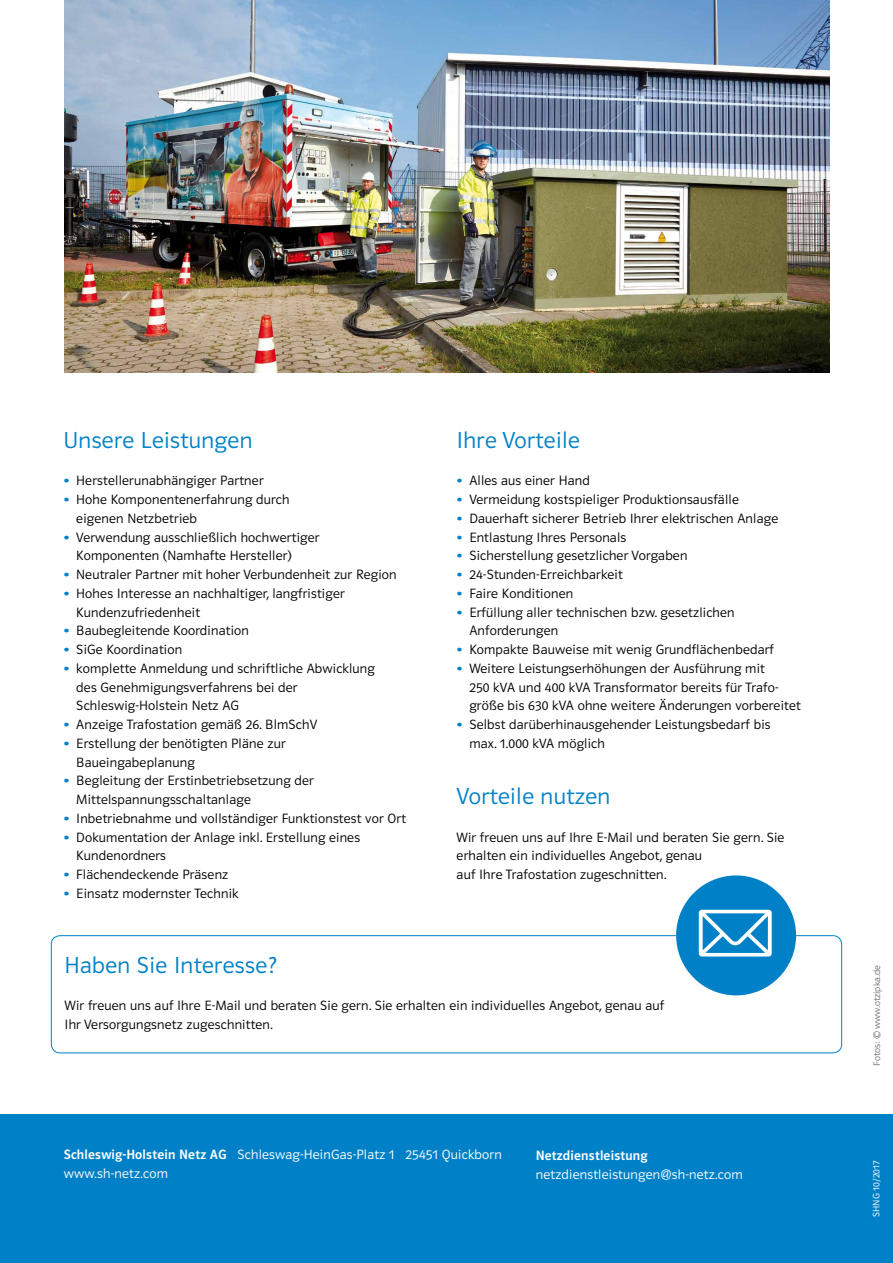
<style>
.page{position:relative;width:893px;height:1263px;background:#fff}
.page>*{position:absolute;margin:0;border:0;box-sizing:border-box;transform-origin:0 0}
.t1{font:24px "Polo 22 K Leicht";letter-spacing:.015em;color:#0081c7}
.t2{font:13.95px/18.8px "Polo 11 K Leicht";letter-spacing:.015em;color:#000}
.t3{font:13.95px/18.8px "Polo 11 K Leicht";letter-spacing:.015em;color:#fff}
.t4{font:13.95px "Polo 11 K Krftg";letter-spacing:.015em;color:#fff}
.t5{font:9.75px "Polo 11 K Leicht";letter-spacing:.005em;color:#707172}
.t6{font:9.75px "Polo 11 K Leicht";letter-spacing:.015em;color:#fff}
.s1{font-family:"Polo 11 K Hfett";color:#0081c7}
.s2{font-family:"Polo 11 K Krftg"}
</style>
<div class="page">
<img style="left:65px;top:0;width:764px;height:373px">
<div style="left:0;top:1114px;width:893px;height:149px;background:#0081c7"></div>
<div style="left:51px;top:935px;width:791px;height:118px;border:1px solid #0081c7;border-radius:9px"></div>
<div style="left:676px;top:875px;width:120px;height:120px;background:#0081c7;border-radius:50%"></div>
<svg style="left:699px;top:910px;width:73px;height:46px"></svg>
<h1 class="t1" style="left:64px;top:427px;width:190px">Unsere Leistungen</h1>
<p class="t2" style="left:64px;top:471px;width:202px"><span class="s1">•</span> Herstellerunabhängiger Partner</p>
<p class="t2" style="left:76px;top:490px;width:215px;text-indent:-13px"><span class="s1">•</span> Hohe Komponentenerfahrung durch eigenen Netzbetrieb</p>
<p class="t2" style="left:76px;top:528px;width:245px;text-indent:-13px"><span class="s1">•</span> Verwendung ausschließlich hochwertiger<br>Komponenten (Namhafte Hersteller)</p>
<p class="t2" style="left:64px;top:565px;width:334px"><span class="s1">•</span> Neutraler Partner mit hoher Verbundenheit zur Region</p>
<p class="t2" style="left:76px;top:584px;width:270px;text-indent:-13px"><span class="s1">•</span> Hohes Interesse an nachhaltiger, langfristiger<br>Kundenzufriedenheit</p>
<p class="t2" style="left:64px;top:621px;width:187px"><span class="s1">•</span> Baubegleitende Koordination</p>
<p class="t2" style="left:64px;top:640px;width:120px"><span class="s1">•</span> SiGe Koordination</p>
<p class="t2" style="left:76px;top:659px;width:300px;text-indent:-13px"><span class="s1">•</span> komplette Anmeldung und schriftliche Abwicklung des Genehmigungsverfahrens bei der<br>Schleswig-Holstein Netz AG</p>
<p class="t2" style="left:64px;top:715px;width:255px"><span class="s1">•</span> Anzeige Trafostation gemäß 26. BlmSchV</p>
<p class="t2" style="left:76px;top:734px;width:211px;text-indent:-13px"><span class="s1">•</span> Erstellung der benötigten Pläne zur<br>Baueingabeplanung</p>
<p class="t2" style="left:76px;top:771px;width:239px;text-indent:-13px"><span class="s1">•</span> Begleitung der Erstinbetriebsetzung der<br>Mittelspannungsschaltanlage</p>
<p class="t2" style="left:64px;top:809px;width:344px"><span class="s1">•</span> Inbetriebnahme und vollständiger Funktionstest vor Ort</p>
<p class="t2" style="left:76px;top:828px;width:285px;text-indent:-13px"><span class="s1">•</span> Dokumentation der Anlage inkl. Erstellung eines<br>Kundenordners</p>
<p class="t2" style="left:64px;top:865px;width:166px"><span class="s1">•</span> Flächendeckende Präsenz</p>
<p class="t2" style="left:64px;top:884px;width:176px"><span class="s1">•</span> Einsatz modernster Technik</p>
<h1 class="t1" style="left:457px;top:427px;width:125px">Ihre Vorteile</h1>
<p class="t2" style="left:457px;top:471px;width:135px"><span class="s1">•</span> Alles aus einer Hand</p>
<p class="t2" style="left:457px;top:490px;width:284px"><span class="s1">•</span> Vermeidung kostspieliger Produktionsausfälle</p>
<p class="t2" style="left:457px;top:509px;width:323px"><span class="s1">•</span> Dauerhaft sicherer Betrieb Ihrer elektrischen Anlage</p>
<p class="t2" style="left:457px;top:528px;width:171px"><span class="s1">•</span> Entlastung Ihres Personals</p>
<p class="t2" style="left:457px;top:546px;width:232px"><span class="s1">•</span> Sicherstellung gesetzlicher Vorgaben</p>
<p class="t2" style="left:457px;top:565px;width:168px"><span class="s1">•</span> 24-Stunden-Erreichbarkeit</p>
<p class="t2" style="left:457px;top:584px;width:118px"><span class="s1">•</span> Faire Konditionen</p>
<p class="t2" style="left:469px;top:603px;width:267px;text-indent:-13px"><span class="s1">•</span> Erfüllung aller technischen bzw. gesetzlichen<br>Anforderungen</p>
<p class="t2" style="left:457px;top:640px;width:319px"><span class="s1">•</span> Kompakte Bauweise mit wenig Grundflächenbedarf</p>
<p class="t2" style="left:469px;top:659px;width:333px;text-indent:-13px"><span class="s1">•</span> Weitere Leistungserhöhungen der Ausführung mit<br>250 kVA und 400 kVA Transformator bereits für Trafo&shy;größe bis 630 kVA ohne weitere Änderungen vorbereitet</p>
<p class="t2" style="left:469px;top:715px;width:303px;text-indent:-13px"><span class="s1">•</span> Selbst darüberhinausgehender Leistungsbedarf bis max. 1.000 kVA möglich</p>
<h1 class="t1" style="left:457px;top:784px;width:155px">Vorteile nutzen</h1>
<p class="t2" style="left:457px;top:828px;width:329px">Wir freuen uns auf Ihre E-Mail und beraten Sie gern. Sie erhalten ein individuelles Angebot, genau<br>auf Ihre Trafostation zugeschnitten.</p>
<h1 class="t1" style="left:65px;top:952px;width:213px">Haben Sie Interesse?</h1>
<p class="t2" style="left:65px;top:996px;width:601px">Wir freuen uns auf Ihre E-Mail und beraten Sie gern. Sie erhalten ein individuelles Angebot, genau auf<br>Ihr Versorgungsnetz zugeschnitten.</p>
<p class="t5" style="left:872px;top:1066px;width:102px;rotate:-90deg">Fotos: ©www.otzipka.de</p>
<p class="t3" style="left:64px;top:1145px;width:439px"><span class="s2">Schleswig-Holstein Netz AG</span> Schleswag-HeinGas-Platz 1 25451 Quickborn www.sh-netz.com</p>
<p class="t6" style="left:871px;top:1217px;width:58px;rotate:-90deg">SHNG 10/2017</p>
<p class="t4" style="left:536px;top:1148px;width:113px">Netzdienstleistung</p>
<p class="t3" style="left:536px;top:1165px;width:208px">netzdienstleistungen@sh-netz.com</p>
</div>
